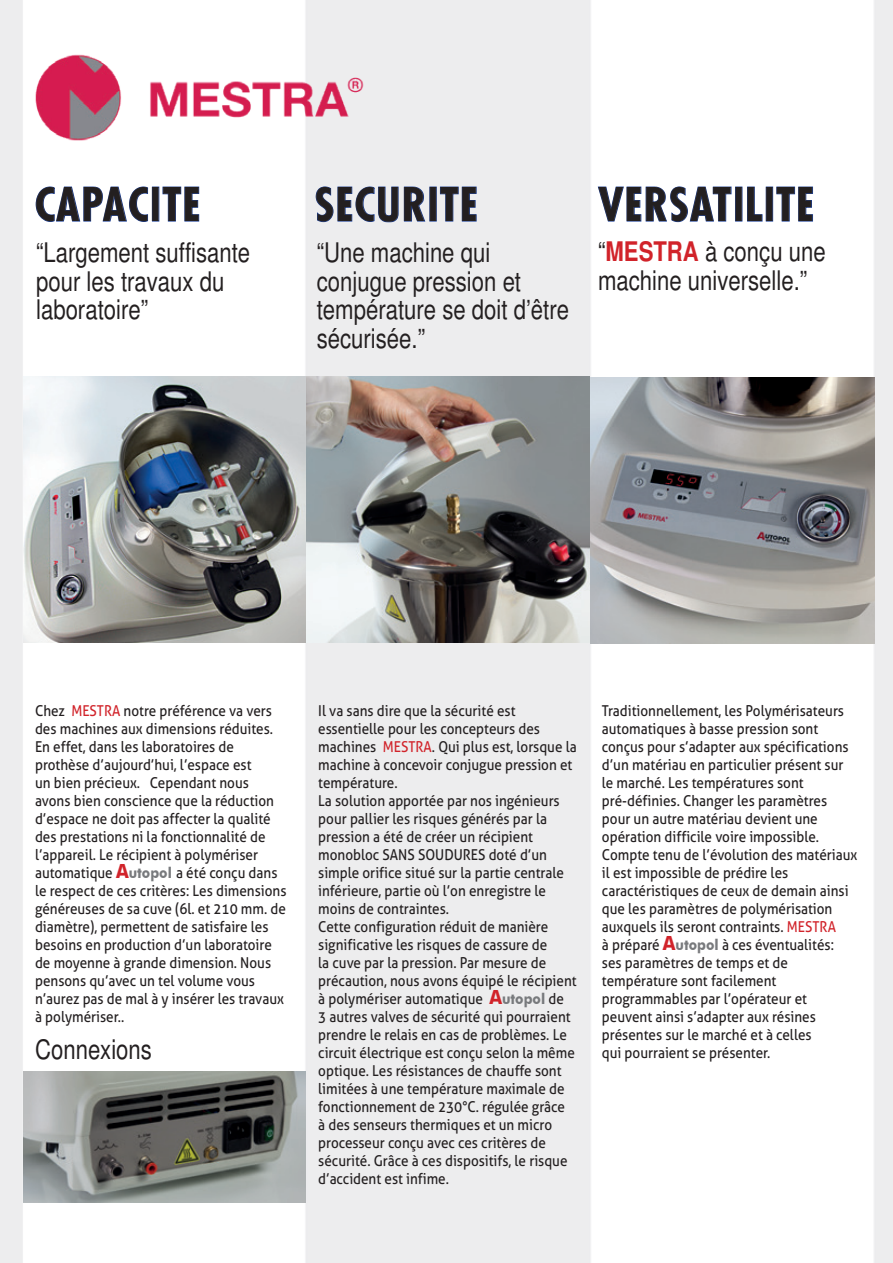
<style>
.page{position:relative;width:893px;height:1263px;background:#fff}
.page>*{position:absolute;margin:0;border:0;box-sizing:border-box;transform-origin:0 0}
.t1{font:700 condensed 45px "Futura";letter-spacing:.03em;color:#231f20}
.t2{font:condensed 27px/28.5px "Helvetica";color:#231f20}
.t3{font:15px/18px "Aller";color:#231f20;scale:.9 1}
.s1{font-weight:700;color:#d1232a}
.s2{color:#d1232a}
.s3{font-family:"Futura BT";font-weight:700;font-size:19.5px;color:#d1232a}
.s4{font-family:"Futura BT";font-weight:700;color:#787a7d}
</style>
<div class="page">
<img style="left:0;top:0;width:893px;height:1263px">
<svg style="left:35px;top:186px;width:113px;height:36px"></svg>
<div style="left:152px;top:187px;width:7px;height:34px;border:1px solid #1f439b"></div>
<svg style="left:162px;top:186px;width:37px;height:36px"></svg>
<svg style="left:315px;top:186px;width:110px;height:37px;background:#cbd1e0"></svg>
<svg style="left:440px;top:186px;width:37px;height:36px"></svg>
<svg style="left:598px;top:186px;width:134px;height:36px"></svg>
<svg style="left:747px;top:186px;width:16px;height:36px"></svg>
<div style="left:766px;top:187px;width:7px;height:34px;border:1px solid #1f439b"></div>
<svg style="left:776px;top:186px;width:37px;height:36px"></svg>
<img style="left:23px;top:376px;width:851px;height:267px">
<img style="left:28px;top:51px;width:339px;height:96px">
<img style="left:23px;top:1072px;width:283px;height:130px">
<h1 class="t1" style="left:35px;top:175px;width:167px">CAPACITE</h1>
<h1 class="t1" style="left:315px;top:175px;width:165px">SECURITE</h1>
<h1 class="t1" style="left:598px;top:175px;width:218px">VERSATILITE</h1>
<h2 class="t2" style="left:36px;top:238px;width:216px">“Largement suffisante pour les travaux du laboratoire”</h2>
<h2 class="t2" style="left:317px;top:238px;width:254px">“Une machine qui conjugue pression et température se doit d’être sécurisée.”</h2>
<h2 class="t2" style="left:598px;top:237px;width:229px">“<span class="s1">MESTRA</span> à conçu une machine universelle.”</h2>
<p class="t3" style="left:35px;top:701px;width:281px">Chez <span class="s2">MESTRA</span> notre préférence va vers des machines aux dimensions réduites.<br>En effet, dans les laboratoires de prothèse d’aujourd’hui, l’espace est<br>un bien précieux. Cependant nous avons bien conscience que la réduction d’espace ne doit pas affecter la qualité des prestations ni la fonctionnalité de l’appareil. Le récipient à polymériser automatique <span class="s3">A</span><span class="s4">utopol</span> a été conçu dans le respect de ces critères: Les dimensions généreuses de sa cuve (6l. et 210 mm. de diamètre), permettent de satisfaire les besoins en production d’un laboratoire de moyenne à grande dimension. Nous pensons qu’avec un tel volume vous n’aurez pas de mal à y insérer les travaux à polymériser..</p>
<p class="t3" style="left:318px;top:701px;width:289px">Il va sans dire que la sécurité est essentielle pour les concepteurs des machines <span class="s2">MESTRA</span>. Qui plus est, lorsque la machine à concevoir conjugue pression et température.<br>La solution apportée par nos ingénieurs pour pallier les risques générés par la pression a été de créer un récipient monobloc SANS SOUDURES doté d’un simple orifice situé sur la partie centrale inférieure, partie où l’on enregistre le moins de contraintes.<br>Cette configuration réduit de manière significative les risques de cassure de<br>la cuve par la pression. Par mesure de précaution, nous avons équipé le récipient à polymériser automatique <span class="s3">A</span><span class="s4">utopol</span> de<br>3 autres valves de sécurité qui pourraient prendre le relais en cas de problèmes. Le circuit électrique est conçu selon la même optique. Les résistances de chauffe sont limitées à une température maximale de fonctionnement de 230°C. régulée grâce<br>à des senseurs thermiques et un micro processeur conçu avec ces critères de sécurité. Grâce à ces dispositifs, le risque d’accident est infime.</p>
<p class="t3" style="left:602px;top:701px;width:285px">Traditionnellement, les Polymérisateurs automatiques à basse pression sont conçus pour s’adapter aux spécifications d’un matériau en particulier présent sur le marché. Les températures sont pré-définies. Changer les paramètres pour un autre matériau devient une opération difficile voire impossible.<br>Compte tenu de l’évolution des matériaux il est impossible de prédire les caractéristiques de ceux de demain ainsi que les paramètres de polymérisation auxquels ils seront contraints. <span class="s2">MESTRA<br></span>à préparé <span class="s3">A</span><span class="s4">utopol</span> à ces éventualités: ses paramètres de temps et de température sont facilement programmables par l’opérateur et peuvent ainsi s’adapter aux résines présentes sur le marché et à celles<br>qui pourraient se présenter.</p>
<h2 class="t2" style="left:35px;top:1035px;width:118px">Connexions</h2>
</div>
